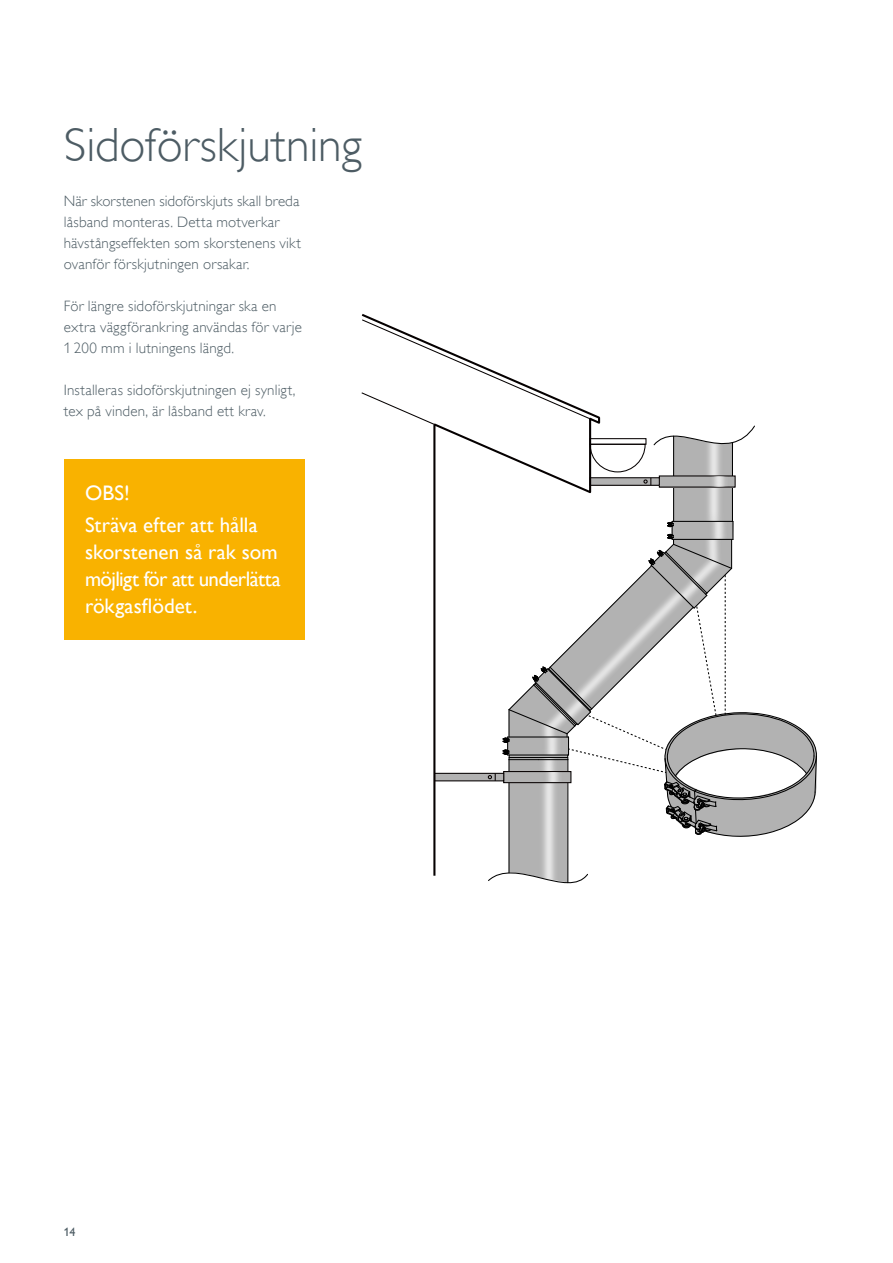
<style>
.page{position:relative;width:893px;height:1263px;background:#fff}
.page>*{position:absolute;margin:0;border:0;box-sizing:border-box;transform-origin:0 0}
.t1{font:300 48px "Gill Alt One";color:#4d5c64}
.t2{font:21px/27px "Gill Alt One";color:#fff}
.t3{font:300 15px/21px "Gill Alt One";letter-spacing:.015em;color:#4d5c64}
.t4{font:12px "Gill Alt One";color:#4d5c64}
</style>
<div class="page">
<div style="left:64px;top:459px;width:241px;height:181px;background:#f9b200"></div>
<svg style="left:658px;top:486px;width:74px;height:34px;fill:#b2b2b2"></svg>
<img style="left:698px;top:488px;width:28px;height:32px">
<hr style="left:732px;top:442px;width:1px;height:79px;background:#000">
<hr style="left:673px;top:436px;width:1px;height:85px;background:#000">
<svg style="left:601px;top:520px;width:216px;height:317px"></svg>
<svg style="left:488px;top:878px;width:97px;height:6px"></svg>
<div style="left:659px;top:476px;width:76px;height:11px;background:#b2b2b2"></div>
<div style="left:590px;top:477px;width:70px;height:9px;border:1px solid #050000"></div>
<svg style="left:601px;top:425px;width:154px;height:60px"></svg>
<div style="left:590px;top:438px;width:56px;height:7px;border:1px solid #050000"></div>
<img style="left:704px;top:477px;width:27px;height:9px">
<svg style="left:361px;top:314px;width:240px;height:564px"></svg>
<h1 class="t1" style="left:64px;top:125px;width:300px">Sidoförskjutning</h1>
<p class="t3" style="left:64px;top:192px;width:239px">När skorstenen sidoförskjuts skall breda låsband monteras. Detta motverkar hävstångseffekten som skorstenens vikt ovanför förskjutningen orsakar.</p>
<p class="t3" style="left:64px;top:297px;width:240px">För längre sidoförskjutningar ska en extra väggförankring användas för varje<br>1 200 mm i lutningens längd.</p>
<p class="t3" style="left:64px;top:381px;width:233px">Installeras sidoförskjutningen ej synligt, tex på vinden, är låsband ett krav.</p>
<h2 class="t2" style="left:85px;top:479px;width:174px;line-height:31.2px">OBS!<br>Sträva efter att hålla</h2>
<h2 class="t2" style="left:85px;top:540px;width:197px">skorstenen så rak som möjligt för att underlätta rökgasflödet.</h2>
<p class="t4" style="left:64px;top:1227px;width:13px">14</p>
</div>
